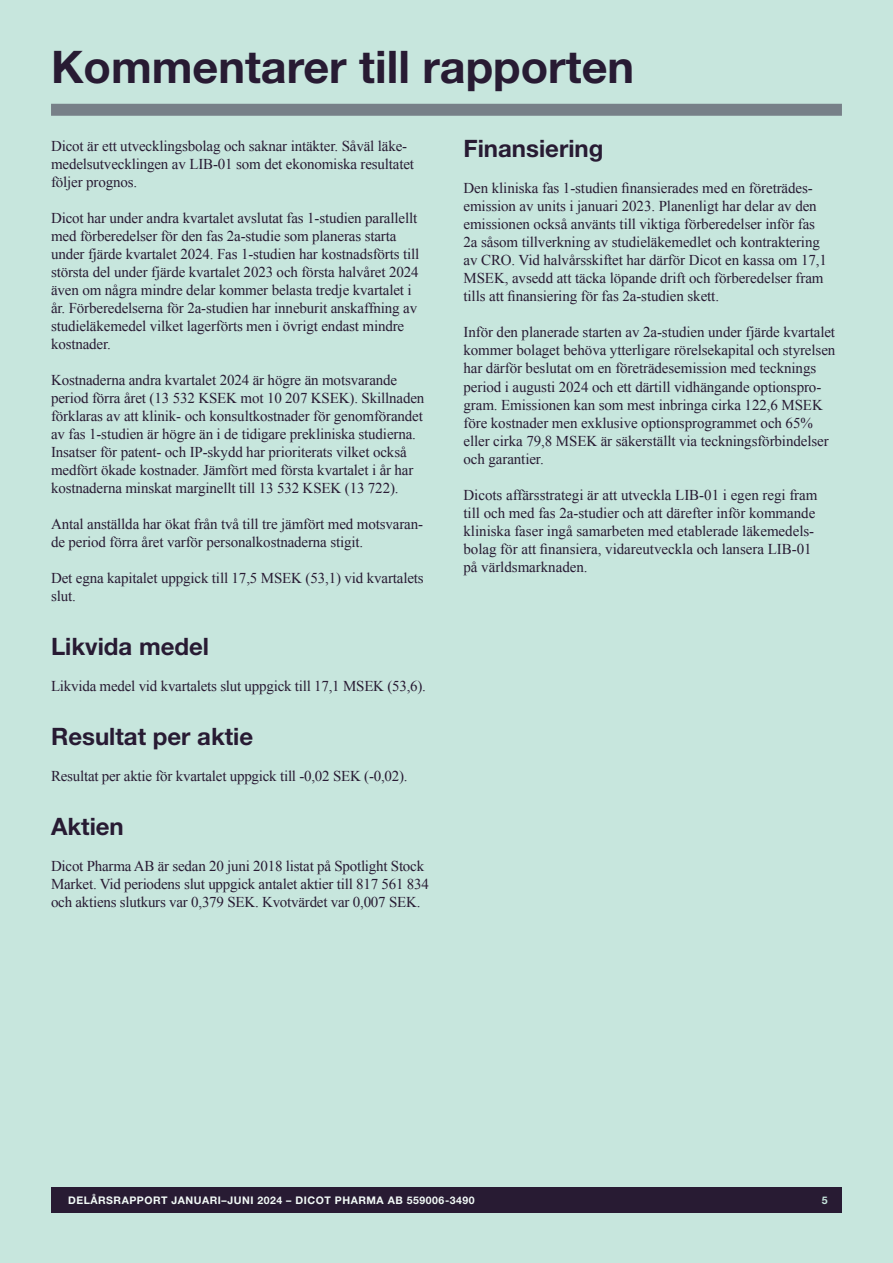
<style>
.page{position:relative;width:893px;height:1263px;background:#c7e6dd}
.page>*{position:absolute;margin:0;border:0;box-sizing:border-box;transform-origin:0 0}
.t1{font:700 45px "Helvetica Neue LT Std";color:#281b33}
.t2{font:700 24px "Helvetica Neue LT Std";color:#281b33}
.t3{font:15px/18px "Times New Roman";letter-spacing:-.01em;color:#281b33}
.t4{font:700 10.5px "Helvetica Neue LT Std";letter-spacing:.05em;color:#f2faf7}
.t5{font:700 10.5px "Helvetica Neue LT Std";color:#c7e6dd}
</style>
<div class="page">
<div style="left:51px;top:104px;width:791px;height:12px;background:#778088"></div>
<div style="left:51px;top:1187px;width:791px;height:26px;background:#281b33"></div>
<p class="t1" style="left:51px;top:39px;width:585px">Kommentarer till rapporten</p>
<p class="t3" style="left:51px;top:136px;width:365px">Dicot är ett utvecklingsbolag och saknar intäkter. Såväl läke&shy;medelsutvecklingen av LIB-01 som det ekonomiska resultatet följer prognos.</p>
<p class="t3" style="left:51px;top:208px;width:370px">Dicot har under andra kvartalet avslutat fas 1-studien parallellt med förberedelser för den fas 2a-studie som planeras starta under fjärde kvartalet 2024. Fas 1-studien har kostnadsförts till största del under fjärde kvartalet 2023 och första halvåret 2024 även om några mindre delar kommer belasta tredje kvartalet i år. Förberedelserna för 2a-studien har inneburit anskaffning av studieläkemedel vilket lagerförts men i övrigt endast mindre kostnader.</p>
<p class="t3" style="left:51px;top:370px;width:375px">Kostnaderna andra kvartalet 2024 är högre än motsvarande period förra året (13 532 KSEK mot 10 207 KSEK). Skillnaden förklaras av att klinik- och konsultkostnader för genomförandet av fas 1-studien är högre än i de tidigare prekliniska studierna.<br>Insatser för patent- och IP-skydd har prioriterats vilket också medfört ökade kostnader. Jämfört med första kvartalet i år har kostnaderna minskat marginellt till 13 532 KSEK (13 722).</p>
<p class="t3" style="left:51px;top:514px;width:373px">Antal anställda har ökat från två till tre jämfört med motsvaran&shy;de period förra året varför personalkostnaderna stigit.</p>
<p class="t3" style="left:51px;top:568px;width:374px">Det egna kapitalet uppgick till 17,5 MSEK (53,1) vid kvartalets slut.</p>
<p class="t2" style="left:51px;top:631px;width:160px">Likvida medel</p>
<p class="t3" style="left:51px;top:676px;width:376px">Likvida medel vid kvartalets slut uppgick till 17,1 MSEK (53,6).</p>
<p class="t2" style="left:51px;top:721px;width:204px">Resultat per aktie</p>
<p class="t3" style="left:51px;top:766px;width:358px">Resultat per aktie för kvartalet uppgick till -0,02 SEK (-0,02).</p>
<p class="t2" style="left:51px;top:811px;width:74px">Aktien</p>
<p class="t3" style="left:51px;top:856px;width:379px">Dicot Pharma AB är sedan 20 juni 2018 listat på Spotlight Stock<br>Market. Vid periodens slut uppgick antalet aktier till 817 561 834 och aktiens slutkurs var 0,379 SEK. Kvotvärdet var 0,007 SEK.</p>
<p class="t2" style="left:463px;top:134px;width:141px">Finansiering</p>
<p class="t3" style="left:463px;top:179px;width:365px">Den kliniska fas 1-studien finansierades med en företrädes&shy;emission av units i januari 2023. Planenligt har delar av den emissionen också använts till viktiga förberedelser inför fas 2a såsom tillverkning av studieläkemedlet och kontraktering av CRO. Vid halvårsskiftet har därför Dicot en kassa om 17,1<br>MSEK, avsedd att täcka löpande drift och förberedelser fram tills att finansiering för fas 2a-studien skett.</p>
<p class="t3" style="left:463px;top:323px;width:373px">Inför den planerade starten av 2a-studien under fjärde kvartalet kommer bolaget behöva ytterligare rörelsekapital och styrelsen har därför beslutat om en företrädesemission med tecknings period i augusti 2024 och ett därtill vidhängande optionspro&shy;gram. Emissionen kan som mest inbringa cirka 122,6 MSEK före kostnader men exklusive optionsprogrammet och 65% eller cirka 79,8 MSEK är säkerställt via teckningsförbindelser och garantier.</p>
<p class="t3" style="left:463px;top:485px;width:356px">Dicots affärsstrategi är att utveckla LIB-01 i egen regi fram</p>
<p class="t3" style="left:463px;top:503px;width:353px">till och med fas 2a-studier och att därefter inför kommande kliniska faser ingå samarbeten med etablerade läkemedels-</p>
<p class="t3" style="left:463px;top:539px;width:350px">bolag för att finansiera, vidareutveckla och lansera LIB-01</p>
<p class="t3" style="left:463px;top:557px;width:126px">på världsmarknaden.</p>
<p class="t4" style="left:68px;top:1193px;width:408px">DELÅRSRAPPORT JANUARI–JUNI 2024 – DICOT PHARMA AB 559006-3490</p>
<p class="t5" style="left:822px;top:1193px;width:7px">5</p>
</div>
